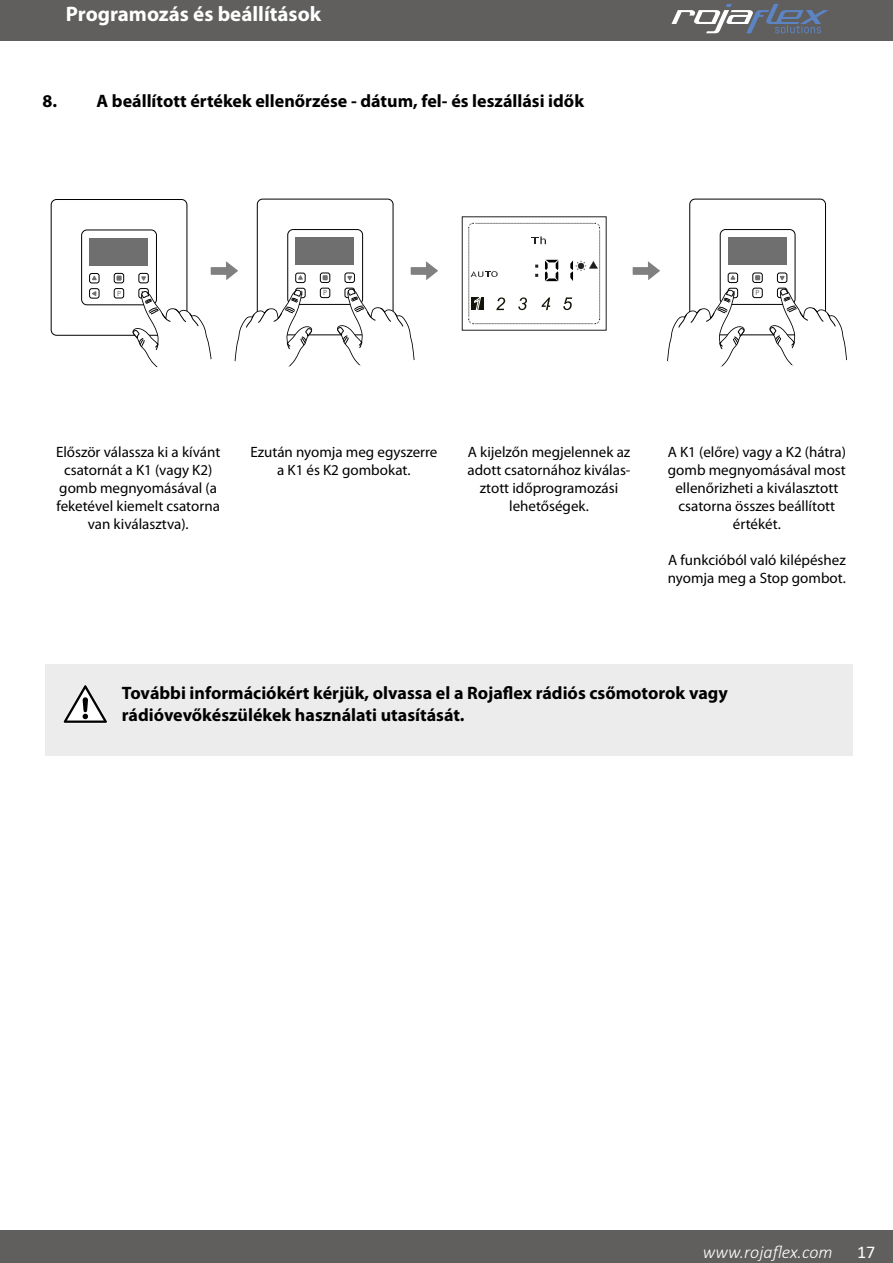
<style>
.page{position:relative;width:893px;height:1263px;background:#fff}
.page>*{position:absolute;margin:0;border:0;box-sizing:border-box;transform-origin:0 0}
.t1{font:700 21px "Myriad Pro";color:#fff}
.t2{font:700 18px/21.6px "Myriad Pro";color:#000}
.t3{font:italic 300 18px "Calibri";color:#fff}
.t4{font:18px "Calibri";color:#fff}
.t5{font:15px/18px "Myriad Pro";color:#000;text-align:center}
.t6{font:7.65px "Myriad Pro";color:#706f6f}
</style>
<div class="page">
<div style="left:0;top:0;width:893px;height:41px;background:#605f5e"></div>
<div style="left:0;top:1230px;width:893px;height:33px;background:#605f5e"></div>
<svg style="left:671px;top:4px;width:158px;height:29px"></svg>
<svg style="left:468px;top:223px;width:132px;height:101px"></svg>
<div style="left:575px;top:271px;width:23px;height:14px;background:#fff"></div>
<div style="left:51px;top:199px;width:136px;height:136px;border:1px solid #000;border-radius:5px"></div>
<div style="left:81px;top:230px;width:76px;height:75px;border:1px solid #000;border-radius:5px"></div>
<div style="left:89px;top:273px;width:10px;height:10px;border:1px solid #000;border-radius:2px"></div>
<svg style="left:92px;top:276px;width:5px;height:4px"></svg>
<div style="left:114px;top:273px;width:10px;height:10px;border:1px solid #000;border-radius:2px"></div>
<svg style="left:116px;top:276px;width:6px;height:5px"></svg>
<div style="left:89px;top:288px;width:10px;height:10px;border:1px solid #000;border-radius:2px"></div>
<svg style="left:92px;top:291px;width:4px;height:5px"></svg>
<div style="left:114px;top:288px;width:10px;height:10px;border:1px solid #000;border-radius:2px"></div>
<div style="left:89px;top:237px;width:59px;height:28px;background:#706f6f"></div>
<div style="left:257px;top:199px;width:136px;height:136px;border:1px solid #000;border-radius:5px"></div>
<div style="left:288px;top:229px;width:75px;height:76px;border:1px solid #000;border-radius:5px"></div>
<div style="left:320px;top:273px;width:10px;height:10px;border:1px solid #000;border-radius:2px"></div>
<svg style="left:323px;top:275px;width:5px;height:5px"></svg>
<div style="left:320px;top:288px;width:10px;height:10px;border:1px solid #000;border-radius:2px"></div>
<div style="left:295px;top:237px;width:59px;height:28px;background:#706f6f"></div>
<svg style="left:337px;top:258px;width:101px;height:108px"></svg>
<svg style="left:133px;top:258px;width:179px;height:110px"></svg>
<div style="left:690px;top:199px;width:136px;height:136px;border:1px solid #000;border-radius:5px"></div>
<div style="left:720px;top:229px;width:75px;height:76px;border:1px solid #000;border-radius:5px"></div>
<div style="left:777px;top:273px;width:10px;height:10px;border:1px solid #000;border-radius:2px"></div>
<svg style="left:780px;top:276px;width:5px;height:4px"></svg>
<div style="left:753px;top:273px;width:9px;height:10px;border:1px solid #000;border-radius:2px"></div>
<svg style="left:755px;top:275px;width:5px;height:5px"></svg>
<div style="left:753px;top:288px;width:9px;height:10px;border:1px solid #000;border-radius:2px"></div>
<div style="left:728px;top:237px;width:59px;height:28px;background:#706f6f"></div>
<svg style="left:769px;top:287px;width:78px;height:79px"></svg>
<svg style="left:632px;top:258px;width:113px;height:109px"></svg>
<div style="left:45px;top:664px;width:808px;height:91px;background:#ececed"></div>
<svg style="left:63px;top:685px;width:44px;height:38px"></svg>
<h1 class="t1" style="left:66px;top:2px;width:257px">Programozás és beállítások</h1>
<p class="t2" style="left:43px;top:90px;width:543px">8. A beállított értékek ellenőrzése - dátum, fel- és leszállási idők</p>
<p class="t6" style="left:117px;top:288px;width:6px">P</p>
<p class="t6" style="left:323px;top:288px;width:6px">P</p>
<p class="t6" style="left:756px;top:288px;width:6px">P</p>
<p class="t5" style="left:56px;top:443px;width:166px">Először válassza ki a kívánt csatornát a K1 (vagy K2) gomb megnyomásával (a feketével kiemelt csatorna van kiválasztva).</p>
<p class="t5" style="left:250px;top:443px;width:189px">Ezután nyomja meg egyszerre a K1 és K2 gombokat.</p>
<p class="t5" style="left:467px;top:443px;width:165px">A kijelzőn megjelennek az adott csatornához kiválas&shy;ztott időprogramozási lehetőségek.</p>
<p class="t5" style="left:668px;top:443px;width:180px">A K1 (előre) vagy a K2 (hátra) gomb megnyomásával most ellenőrizheti a kiválasztott csatorna összes beállított értékét.</p>
<p class="t5" style="left:668px;top:551px;width:180px;text-align:left">A funkcióból való kilépéshez nyomja meg a Stop gombot.</p>
<p class="t2" style="left:122px;top:682px;width:607px">További információkért kérjük, olvassa el a Rojaflex rádiós csőmotorok vagy rádióvevőkészülékek használati utasítását.</p>
<p class="t3" style="left:703px;top:1241px;width:131px">www.rojaflex.com</p>
<p class="t4" style="left:857px;top:1239px;width:20px">17</p>
</div>
